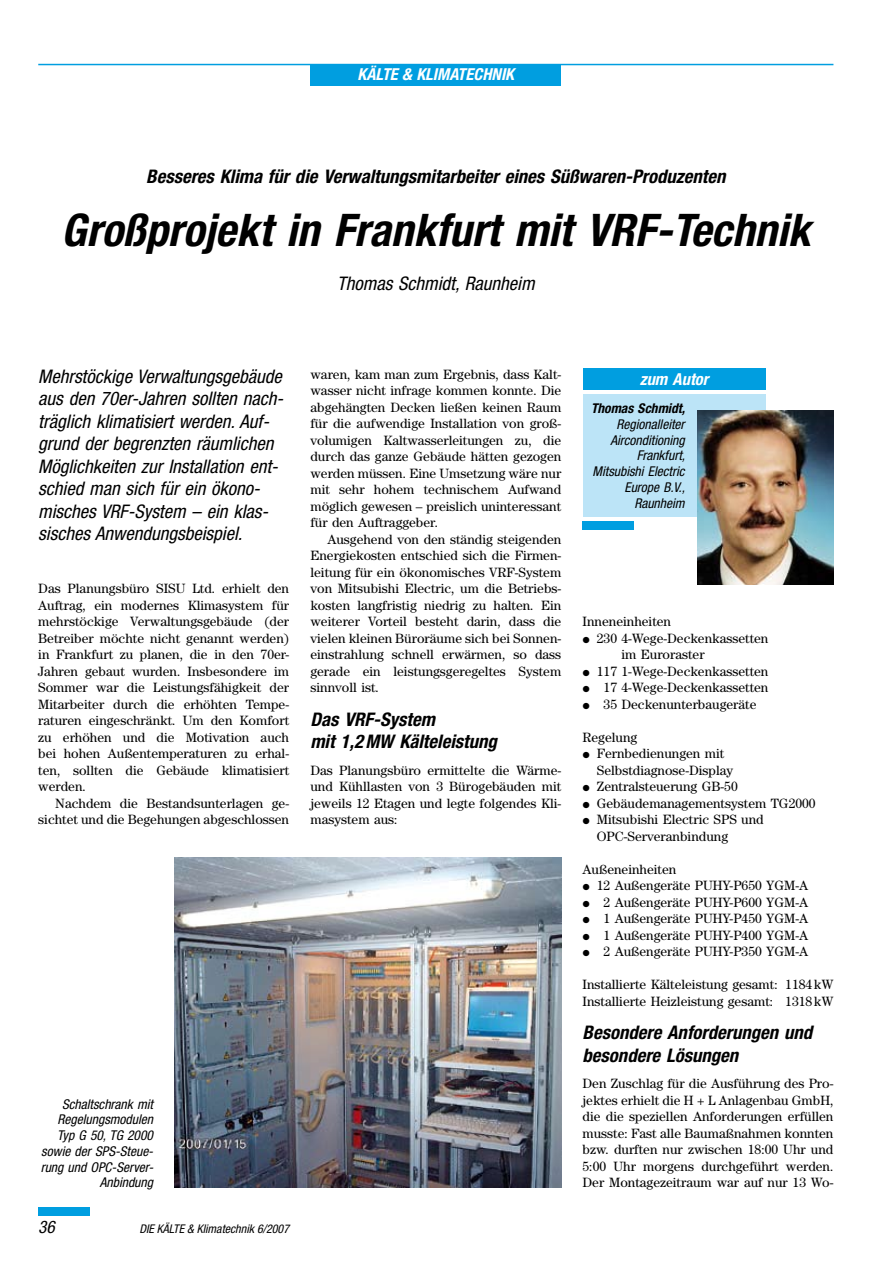
<style>
.page{position:relative;width:893px;height:1263px;background:#fff}
.page>*{position:absolute;margin:0;border:0;box-sizing:border-box;transform-origin:0 0}
.t1{font:italic 700 condensed 45px "Helvetica Neue LT Std";color:#000}
.t2{font:italic condensed 18.75px/22.5px "Helvetica Neue LT Std";color:#000}
.t3{font:italic 700 condensed 18.75px/22.5px "Helvetica Neue LT Std";color:#000}
.t4{font:italic condensed 17.25px "Helvetica Neue LT Std";color:#000}
.t5{font:italic 700 condensed 16.5px "Helvetica Neue LT Std";color:#fff}
.t6{font:13.5px/16.5px "Century Std";color:#000;text-align:justify}
.t7{font:italic condensed 13.5px/15.8px "Helvetica Neue LT Std";color:#000;text-align:right}
.t8{font:italic 700 condensed 13.5px "Helvetica Neue LT Std";color:#000}
.t9{font:italic condensed 12px "Helvetica Neue LT Std";color:#000}
</style>
<div class="page">
<div style="left:310px;top:65px;width:251px;height:20px;background:#009ee0"></div>
<hr style="left:38px;top:64px;width:795px;height:1px;background:#009ee0">
<div style="left:38px;top:1208px;width:51px;height:8px;background:#009ee0"></div>
<div style="left:583px;top:368px;width:182px;height:21px;background:#009ee0"></div>
<div style="left:583px;top:521px;width:51px;height:8px;background:#009ee0"></div>
<div style="left:583px;top:394px;width:182px;height:123px;background:#bce4f7"></div>
<img style="left:174px;top:857px;width:387px;height:330px">
<img style="left:697px;top:410px;width:136px;height:175px">
<p class="t5" style="left:358px;top:64px;width:158px">KÄLTE &amp; KLIMATECHNIK</p>
<h2 class="t3" style="left:146px;top:166px;width:581px">Besseres Klima für die Verwaltungsmitarbeiter eines Süßwaren-Produzenten</h2>
<h1 class="t1" style="left:61px;top:202px;width:751px">Großprojekt in Frankfurt mit VRF-Technik</h1>
<h2 class="t2" style="left:337px;top:273px;width:199px">Thomas Schmidt, Raunheim</h2>
<p class="t2" style="left:38px;top:365px;width:247px">Mehrstöckige Verwaltungsgebäude aus den 70er-Jahren sollten nach&shy;träglich klimatisiert werden. Auf&shy;grund der begrenzten räumlichen Möglichkeiten zur Installation ent&shy;schied man sich für ein ökono&shy;misches VRF-System – ein klas&shy;sisches Anwendungsbeispiel.</p>
<p class="t5" style="left:640px;top:369px;width:70px">zum Autor</p>
<p class="t6" style="left:310px;top:366px;width:252px">waren, kam man zum Ergebnis, dass Kalt&shy;wasser nicht infrage kommen konnte. Die abgehängten Decken ließen keinen Raum für die aufwendige Installation von groß&shy;volumigen Kaltwasserleitungen zu, die durch das ganze Gebäude hätten gezogen werden müssen. Eine Umsetzung wäre nur mit sehr hohem technischem Aufwand möglich gewesen – preislich uninteressant für den Auftraggeber.</p>
<p class="t6" style="left:310px;top:531px;width:252px;text-indent:17px">Ausgehend von den ständig steigenden Energiekosten entschied sich die Firmen&shy;leitung für ein ökonomisches VRF-System von Mitsubishi Electric, um die Betriebs&shy;kosten langfristig niedrig zu halten. Ein weiterer Vorteil besteht darin, dass die vielen kleinen Büroräume sich bei Sonnen&shy;einstrahlung schnell erwärmen, so dass gerade ein leistungsgeregeltes System sinnvoll ist.</p>
<h2 class="t3" style="left:310px;top:708px;width:188px">Das VRF-System<br>mit 1,2MW Kälteleistung</h2>
<p class="t6" style="left:310px;top:762px;width:252px">Das Planungsbüro ermittelte die Wärme&shy;und Kühllasten von 3 Bürogebäuden mit jeweils 12 Etagen und legte folgendes Kli&shy;masystem aus:</p>
<p class="t8" style="left:591px;top:400px;width:96px">Thomas Schmidt,</p>
<p class="t7" style="left:593px;top:416px;width:94px">Regionalleiter<br>Airconditioning<br>Frankfurt,<br>Mitsubishi Electric<br>Europe B.V.,<br>Raunheim</p>
<p class="t6" style="left:38px;top:580px;width:252px">Das Planungsbüro SISU Ltd. erhielt den Auftrag, ein modernes Klimasystem für mehrstöckige Verwaltungsgebäude (der Betreiber möchte nicht genannt werden) in Frankfurt zu planen, die in den 70er-Jahren gebaut wurden. Insbesondere im Sommer war die Leistungsfähigkeit der Mitarbeiter durch die erhöhten Tempe&shy;raturen eingeschränkt. Um den Komfort zu erhöhen und die Motivation auch bei hohen Außentemperaturen zu erhal&shy;ten, sollten die Gebäude klimatisiert werden.</p>
<p class="t6" style="left:38px;top:795px;width:252px;text-align:right">Nachdem die Bestandsunterlagen ge&shy;sichtet und die Begehungen abgeschlossen</p>
<p class="t6" style="left:583px;top:613px;width:90px">Inneneinheiten</p>
<p class="t6" style="left:621px;top:630px;width:149px;text-indent:-39px">• 230 4-Wege-Deckenkassetten im Euroraster</p>
<p class="t6" style="left:583px;top:663px;width:187px">• 117 1-Wege-Deckenkassetten</p>
<p class="t6" style="left:583px;top:679px;width:187px">• 17 4-Wege-Deckenkassetten</p>
<p class="t6" style="left:583px;top:696px;width:175px">• 35 Deckenunterbaugeräte</p>
<p class="t6" style="left:583px;top:729px;width:56px">Regelung</p>
<p class="t6" style="left:597px;top:745px;width:138px;text-indent:-14px">• Fernbedienungen mit<br>Selbstdiagnose-Display</p>
<p class="t6" style="left:583px;top:778px;width:157px">• Zentralsteuerung GB-50</p>
<p class="t6" style="left:583px;top:795px;width:235px">• Gebäudemanagementsystem TG2000</p>
<p class="t6" style="left:597px;top:811px;width:168px;text-indent:-14px">• Mitsubishi Electric SPS und<br>OPC-Serveranbindung</p>
<p class="t6" style="left:583px;top:861px;width:95px">Außeneinheiten</p>
<p class="t6" style="left:583px;top:877px;width:227px">• 12 Außengeräte PUHY-P650 YGM-A</p>
<p class="t6" style="left:583px;top:894px;width:227px">• 2 Außengeräte PUHY-P600 YGM-A</p>
<p class="t6" style="left:583px;top:910px;width:227px">• 1 Außengeräte PUHY-P450 YGM-A</p>
<p class="t6" style="left:583px;top:927px;width:227px">• 1 Außengeräte PUHY-P400 YGM-A</p>
<p class="t6" style="left:583px;top:943px;width:227px">• 2 Außengeräte PUHY-P350 YGM-A</p>
<p class="t6" style="left:583px;top:976px;width:252px">Installierte Kälteleistung gesamt: 1184kW<br>Installierte Heizleistung gesamt: 1318kW</p>
<h2 class="t3" style="left:583px;top:1021px;width:231px">Besondere Anforderungen und besondere Lösungen</h2>
<p class="t6" style="left:583px;top:1075px;width:252px">Den Zuschlag für die Ausführung des Pro&shy;jektes erhielt die H + L Anlagenbau GmbH, die die speziellen Anforderungen erfüllen musste: Fast alle Baumaßnahmen konnten bzw. durften nur zwischen 18:00 Uhr und 5:00 Uhr morgens durchgeführt werden.<br>Der Montagezeitraum war auf nur 13 Wo-</p>
<p class="t7" style="left:41px;top:1096px;width:114px">Schaltschrank mit<br>Regelungsmodulen<br>Typ G 50, TG 2000 sowie der SPS-Steue&shy;rung und OPC-Server-<br>Anbindung</p>
<p class="t4" style="left:38px;top:1217px;width:18px">36</p>
<p class="t9" style="left:139px;top:1222px;width:151px">DIE KÄLTE &amp; Klimatechnik 6/2007</p>
</div>
